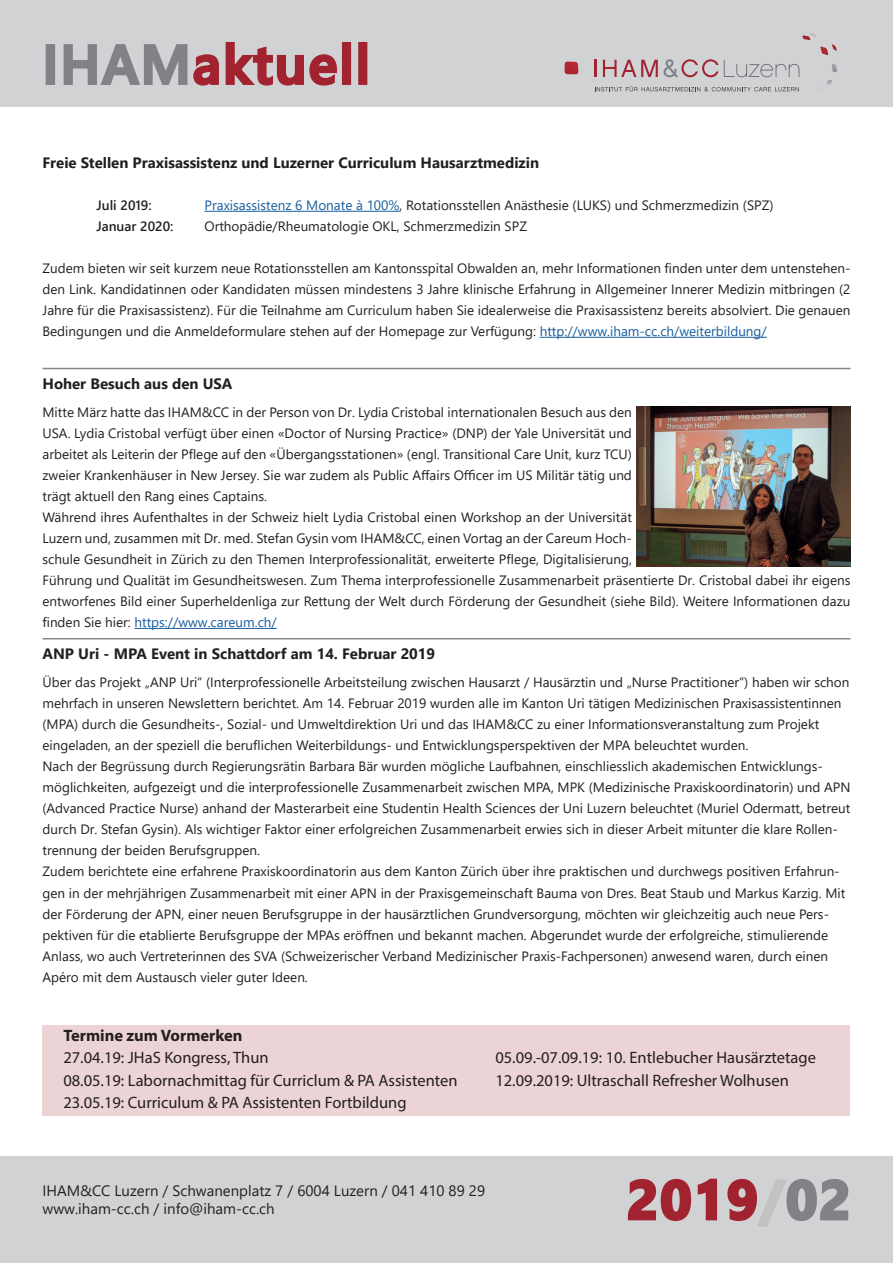
<style>
.page{position:relative;width:893px;height:1263px;background:#fff}
.page>*{position:absolute;margin:0;border:0;box-sizing:border-box;transform-origin:0 0}
.t1{font:600 54px "Segoe UI";letter-spacing:.04em;color:#a22330}
.t2{font:700 54px "Segoe UI";letter-spacing:.04em;color:#a22330}
.t3{font:16.5px "Myriad Pro";color:#231f20}
.t4{font:700 16.5px "Myriad Pro";color:#231f20}
.t5{font:700 15px "Segoe UI";color:#231f20}
.t6{font:15px/18px "Segoe UI";color:#231f20}
.t7{font:13.5px/21px "Segoe UI";color:#231f20}
.t8{font:600 13.5px "Segoe UI";color:#231f20}
.s1{color:#808285}
.s2{color:#175d9e}
.s3{color:#c1c3c2}
</style>
<div class="page">
<div style="left:0;top:0;width:893px;height:106px;background:#d1d2d4"></div>
<div style="left:0;top:1157px;width:893px;height:106px;background:#d1d2d4"></div>
<svg style="left:565px;top:62px;width:13px;height:12px"></svg>
<svg style="left:594px;top:33px;width:243px;height:59px"></svg>
<div style="left:46px;top:44px;width:9px;height:41px;border:3px solid #808285"></div>
<svg style="left:63px;top:42px;width:274px;height:44px"></svg>
<div style="left:342px;top:42px;width:9px;height:43px;border:3px solid #a22330"></div>
<div style="left:358px;top:42px;width:9px;height:43px;border:3px solid #a22330"></div>
<svg style="left:627px;top:1178px;width:91px;height:43px"></svg>
<svg style="left:727px;top:1178px;width:122px;height:49px"></svg>
<hr style="left:43px;top:368px;width:807px;height:1px;background:#848689">
<hr style="left:43px;top:638px;width:807px;height:1px;background:#848689">
<hr style="left:134px;top:628px;width:143px;height:1px;background:#175d9e">
<hr style="left:205px;top:211px;width:195px;height:1px;background:#175d9e">
<hr style="left:540px;top:337px;width:227px;height:1px;background:#175d9e">
<div style="left:43px;top:1025px;width:807px;height:91px;background:#ecd3d6"></div>
<img style="left:636px;top:406px;width:214px;height:161px">
<h1 class="t1" style="left:43px;top:13px;width:329px"><span class="s1">IHAM</span>aktuell</h1>
<p class="t5" style="left:43px;top:149px;width:498px">Freie Stellen Praxisassistenz und Luzerner Curriculum Hausarztmedizin</p>
<p class="t8" style="left:97px;top:193px;width:57px">Juli 2019:</p>
<p class="t7" style="left:205px;top:194px;width:570px"><span class="s2">Praxisassistenz 6 Monate à 100%</span>, Rotationsstellen Anästhesie (LUKS) und Schmerzmedizin (SPZ)</p>
<p class="t8" style="left:97px;top:214px;width:78px">Januar 2020:</p>
<p class="t7" style="left:205px;top:215px;width:324px">Orthopädie/Rheumatologie OKL, Schmerzmedizin SPZ</p>
<p class="t7" style="left:43px;top:257px;width:809px;text-align:justify">Zudem bieten wir seit kurzem neue Rotationsstellen am Kantonsspital Obwalden an, mehr Informationen finden unter dem untenstehen&shy;den Link. Kandidatinnen oder Kandidaten müssen mindestens 3 Jahre klinische Erfahrung in Allgemeiner Innerer Medizin mitbringen (2<br>Jahre für die Praxisassistenz). Für die Teilnahme am Curriculum haben Sie idealerweise die Praxisassistenz bereits absolviert. Die genauen Bedingungen und die Anmeldeformulare stehen auf der Homepage zur Verfügung: <span class="s2">http://www.iham-cc.ch/weiterbildung/</span></p>
<p class="t5" style="left:43px;top:369px;width:191px">Hoher Besuch aus den USA</p>
<p class="t7" style="left:43px;top:401px;width:809px">Mitte März hatte das IHAM&amp;CC in der Person von Dr. Lydia Cristobal internationalen Besuch aus den<br>USA. Lydia Cristobal verfügt über einen «Doctor of Nursing Practice» (DNP) der Yale Universität und<br>arbeitet als Leiterin der Pflege auf den «Übergangsstationen» (engl. Transitional Care Unit, kurz TCU)<br>zweier Krankenhäuser in New Jersey. Sie war zudem als Public Affairs Officer im US Militär tätig und<br>trägt aktuell den Rang eines Captains.<br>Während ihres Aufenthaltes in der Schweiz hielt Lydia Cristobal einen Workshop an der Universität<br>Luzern und, zusammen mit Dr. med. Stefan Gysin vom IHAM&amp;CC, einen Vortag an der Careum Hoch-<br>schule Gesundheit in Zürich zu den Themen Interprofessionalität, erweiterte Pflege, Digitalisierung,<br>Führung und Qualität im Gesundheitswesen. Zum Thema interprofessionelle Zusammenarbeit präsentierte Dr. Cristobal dabei ihr eigens entworfenes Bild einer Superheldenliga zur Rettung der Welt durch Förderung der Gesundheit (siehe Bild). Weitere Informationen dazu finden Sie hier: <span class="s2">https://www.careum.ch/</span></p>
<p class="t5" style="left:43px;top:639px;width:394px">ANP Uri - MPA Event in Schattdorf am 14. Februar 2019</p>
<p class="t7" style="left:43px;top:671px;width:809px">Über das Projekt „ANP Uri“ (Interprofessionelle Arbeitsteilung zwischen Hausarzt / Hausärztin und „Nurse Practitioner“) haben wir schon mehrfach in unseren Newslettern berichtet. Am 14. Februar 2019 wurden alle im Kanton Uri tätigen Medizinischen Praxisassistentinnen (MPA) durch die Gesundheits-, Sozial- und Umweltdirektion Uri und das IHAM&amp;CC zu einer Informationsveranstaltung zum Projekt eingeladen, an der speziell die beruflichen Weiterbildungs- und Entwicklungsperspektiven der MPA beleuchtet wurden.<br>Nach der Begrüssung durch Regierungsrätin Barbara Bär wurden mögliche Laufbahnen, einschliesslich akademischen Entwicklungs&shy;möglichkeiten, aufgezeigt und die interprofessionelle Zusammenarbeit zwischen MPA, MPK (Medizinische Praxiskoordinatorin) und APN (Advanced Practice Nurse) anhand der Masterarbeit eine Studentin Health Sciences der Uni Luzern beleuchtet (Muriel Odermatt, betreut durch Dr. Stefan Gysin). Als wichtiger Faktor einer erfolgreichen Zusammenarbeit erwies sich in dieser Arbeit mitunter die klare Rollen&shy;trennung der beiden Berufsgruppen.<br>Zudem berichtete eine erfahrene Praxiskoordinatorin aus dem Kanton Zürich über ihre praktischen und durchwegs positiven Erfahrun&shy;gen in der mehrjährigen Zusammenarbeit mit einer APN in der Praxisgemeinschaft Bauma von Dres. Beat Staub und Markus Karzig. Mit der Förderung der APN, einer neuen Berufsgruppe in der hausärztlichen Grundversorgung, möchten wir gleichzeitig auch neue Pers&shy;pektiven für die etablierte Berufsgruppe der MPAs eröffnen und bekannt machen. Abgerundet wurde der erfolgreiche, stimulierende Anlass, wo auch Vertreterinnen des SVA (Schweizerischer Verband Medizinischer Praxis-Fachpersonen) anwesend waren, durch einen Apéro mit dem Austausch vieler guter Ideen.</p>
<p class="t4" style="left:63px;top:1024px;width:181px">Termine zum Vormerken</p>
<p class="t3" style="left:63px;top:1047px;width:207px">27.04.19: JHaS Kongress, Thun</p>
<p class="t3" style="left:495px;top:1047px;width:322px">05.09.-07.09.19: 10. Entlebucher Hausärztetage</p>
<p class="t3" style="left:63px;top:1070px;width:396px">08.05.19: Labornachmittag für Curriclum &amp; PA Assistenten</p>
<p class="t3" style="left:495px;top:1070px;width:295px">12.09.2019: Ultraschall Refresher Wolhusen</p>
<p class="t3" style="left:63px;top:1092px;width:345px">23.05.19: Curriculum &amp; PA Assistenten Fortbildung</p>
<p class="t6" style="left:43px;top:1180px;width:444px">IHAM&amp;CC Luzern / Schwanenplatz 7 / 6004 Luzern / 041 410 89 29 www.iham-cc.ch / info@iham-cc.ch</p>
<h1 class="t2" style="left:627px;top:1149px;width:225px">2019<span class="s3">/</span><span class="s1">02</span></h1>
</div>
